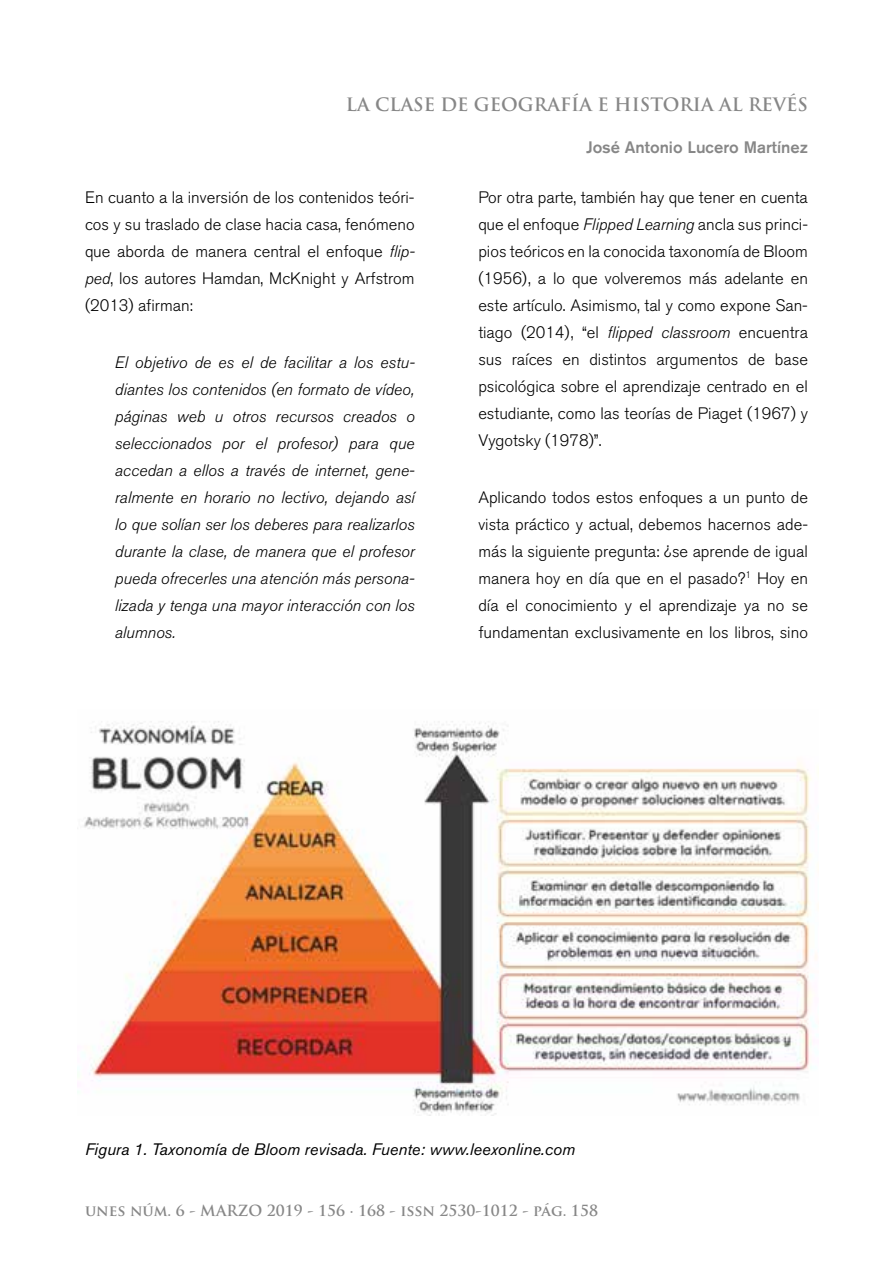
<style>
.page{position:relative;width:893px;height:1263px;background:#fff}
.page>*{position:absolute;margin:0;border:0;box-sizing:border-box;transform-origin:0 0}
.t1{font:700 18px "Trajan Pro";color:#878787}
.t2{font:300 16.5px/27px "Akzidenz Grotesk BQ";color:#000;text-align:justify}
.t3{font:italic 300 16.5px/27px "Akzidenz Grotesk BQ";color:#000;text-align:justify}
.t4{font:italic 16.5px "Akzidenz Grotesk BQ";color:#000}
.t5{font:500 16.5px "Akzidenz Grotesk BQ";color:#878787}
.t6{font:700 15px "Trajan Pro";color:#878787}
.s1{font-style:italic}
</style>
<div class="page">
<img style="left:84px;top:721px;width:733px;height:394px">
<p class="t1" style="left:346px;top:93px;width:56px">LA CLASE</p>
<p class="t1" style="left:440px;top:93px;width:64px">DE GEOGRAFÍA</p>
<p class="t1" style="left:597px;top:93px;width:47px">E HISTORIA</p>
<p class="t1" style="left:719px;top:93px;width:42px">AL REVÉS</p>
<p class="t5" style="left:586px;top:137px;width:223px">José Antonio Lucero Martínez</p>
<p class="t2" style="left:85px;top:184px;width:331px">En cuanto a la inversión de los contenidos teóri&shy;cos y su traslado de clase hacia casa, fenómeno que aborda de manera central el enfoque <span class="s1">flip&shy;ped</span>, los autores Hamdan, McKnight y Arfstrom (2013) afirman:</p>
<p class="t3" style="left:115px;top:349px;width:301px">El objetivo de es el de facilitar a los estu&shy;diantes los contenidos (en formato de vídeo, páginas web u otros recursos creados o seleccionados por el profesor) para que accedan a ellos a través de internet, gene&shy;ralmente en horario no lectivo, dejando así lo que solían ser los deberes para realizarlos durante la clase, de manera que el profesor pueda ofrecerles una atención más persona&shy;lizada y tenga una mayor interacción con los alumnos.</p>
<p class="t2" style="left:478px;top:184px;width:331px">Por otra parte, también hay que tener en cuenta que el enfoque <span class="s1">Flipped Learning</span> ancla sus princi&shy;pios teóricos en la conocida taxonomía de Bloom (1956), a lo que volveremos más adelante en este artículo. Asimismo, tal y como expone San&shy;tiago (2014), “el <span class="s1">flipped classroom</span> encuentra sus raíces en distintos argumentos de base psicológica sobre el aprendizaje centrado en el estudiante, como las teorías de Piaget (1967) y Vygotsky (1978)”.</p>
<p class="t2" style="left:478px;top:484px;width:331px">Aplicando todos estos enfoques a un punto de vista práctico y actual, debemos hacernos ade&shy;más la siguiente pregunta: ¿se aprende de igual manera hoy en día que en el pasado?<sup>1</sup> Hoy en día el conocimiento y el aprendizaje ya no se fundamentan exclusivamente en los libros, sino</p>
<p class="t4" style="left:85px;top:1139px;width:492px">Figura 1. Taxonomía de Bloom revisada. Fuente: www.leexonline.com</p>
<p class="t6" style="left:85px;top:1201px;width:514px">UNES NÚM. 6 - MARZO 2019 - 156 · 168 - ISSN 2530-1012 - PÁG. 158</p>
</div>
